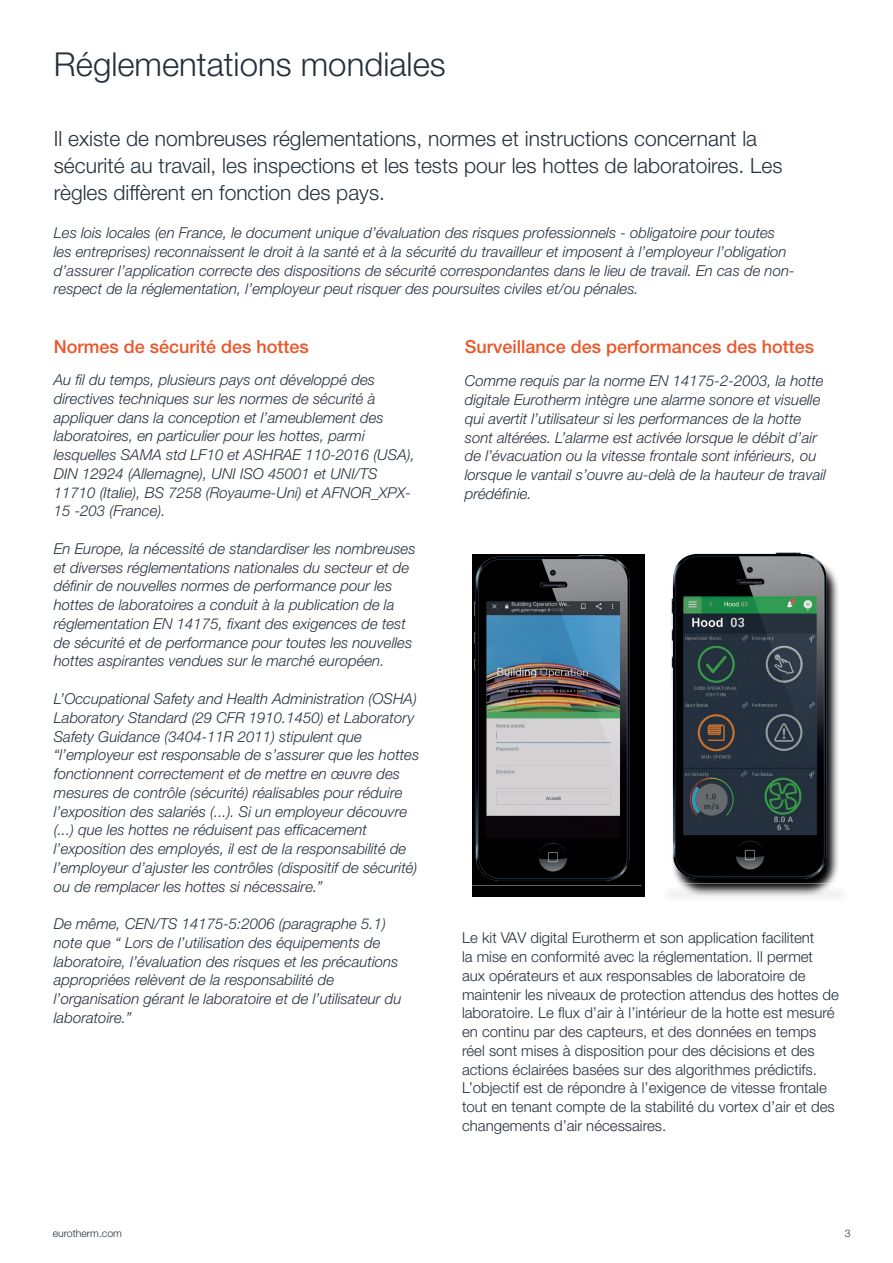
<style>
.page{position:relative;width:893px;height:1263px;background:#fff}
.page>*{position:absolute;margin:0;border:0;box-sizing:border-box;transform-origin:0 0}
.t1{font:300 33px "Helvetica Neue LT Std";color:#25303b}
.t2{font:300 21px/27px "Helvetica Neue LT Std";color:#25303b}
.t3{font:500 18px "Helvetica Neue LT Std";color:#ea5629}
.t4{font:italic 300 15px/18.8px "Helvetica Neue LT Std";color:#25303b}
.t5{font:300 15px/18.8px "Helvetica Neue LT Std";color:#25303b}
.t6{font:300 10.5px "Helvetica Neue LT Std";color:#25303b}
</style>
<div class="page">
<div style="left:472px;top:554px;width:173px;height:343px;background:#000"></div>
<svg style="left:668px;top:883px;width:174px;height:14px"></svg>
<img style="left:671px;top:552px;width:167px;height:331px">
<img style="left:474px;top:555px;width:156px;height:326px">
<h1 class="t1" style="left:54px;top:44px;width:393px">Réglementations mondiales</h1>
<h2 class="t2" style="left:54px;top:125px;width:730px">Il existe de nombreuses réglementations, normes et instructions concernant la sécurité au travail, les inspections et les tests pour les hottes de laboratoires. Les règles diffèrent en fonction des pays.</h2>
<p class="t4" style="left:54px;top:223px;width:741px">Les lois locales (en France, le document unique d’évaluation des risques professionnels - obligatoire pour toutes les entreprises) reconnaissent le droit à la santé et à la sécurité du travailleur et imposent à l’employeur l’obligation d’assurer l’application correcte des dispositions de sécurité correspondantes dans le lieu de travail. En cas de non&shy;respect de la réglementation, l’employeur peut risquer des poursuites civiles et/ou pénales.</p>
<p class="t3" style="left:54px;top:336px;width:257px">Normes de sécurité des hottes</p>
<p class="t4" style="left:54px;top:370px;width:362px">Au fil du temps, plusieurs pays ont développé des directives techniques sur les normes de sécurité à appliquer dans la conception et l’ameublement des laboratoires, en particulier pour les hottes, parmi lesquelles SAMA std LF10 et ASHRAE 110-2016 (USA), DIN 12924 (Allemagne), UNI ISO 45001 et UNI/TS 11710 (Italie), BS 7258 (Royaume-Uni) et AFNOR_XPX-15 -203 (France).</p>
<p class="t4" style="left:54px;top:539px;width:363px">En Europe, la nécessité de standardiser les nombreuses et diverses réglementations nationales du secteur et de définir de nouvelles normes de performance pour les hottes de laboratoires a conduit à la publication de la réglementation EN 14175, fixant des exigences de test de sécurité et de performance pour toutes les nouvelles hottes aspirantes vendues sur le marché européen.</p>
<p class="t4" style="left:54px;top:689px;width:367px">L’Occupational Safety and Health Administration (OSHA)<br>Laboratory Standard (29 CFR 1910.1450) et Laboratory Safety Guidance (3404-11R 2011) stipulent que “l’employeur est responsable de s’assurer que les hottes fonctionnent correctement et de mettre en œuvre des mesures de contrôle (sécurité) réalisables pour réduire l’exposition des salariés (...). Si un employeur découvre (...) que les hottes ne réduisent pas efficacement l’exposition des employés, il est de la responsabilité de l’employeur d’ajuster les contrôles (dispositif de sécurité) ou de remplacer les hottes si nécessaire.”</p>
<p class="t4" style="left:54px;top:914px;width:349px">De même, CEN/TS 14175-5:2006 (paragraphe 5.1) note que “ Lors de l’utilisation des équipements de laboratoire, l’évaluation des risques et les précautions appropriées relèvent de la responsabilité de l’organisation gérant le laboratoire et de l’utilisateur du laboratoire.”</p>
<p class="t6" style="left:53px;top:1227px;width:71px">eurotherm.com</p>
<p class="t3" style="left:465px;top:336px;width:351px">Surveillance des performances des hottes</p>
<p class="t4" style="left:465px;top:371px;width:363px">Comme requis par la norme EN 14175-2-2003, la hotte digitale Eurotherm intègre une alarme sonore et visuelle qui avertit l’utilisateur si les performances de la hotte sont altérées. L’alarme est activée lorsque le débit d’air de l’évacuation ou la vitesse frontale sont inférieurs, ou lorsque le vantail s’ouvre au-delà de la hauteur de travail prédéfinie.</p>
<p class="t5" style="left:462px;top:928px;width:378px">Le kit VAV digital Eurotherm et son application facilitent<br>la mise en conformité avec la réglementation. Il permet aux opérateurs et aux responsables de laboratoire de maintenir les niveaux de protection attendus des hottes de laboratoire. Le flux d’air à l’intérieur de la hotte est mesuré en continu par des capteurs, et des données en temps réel sont mises à disposition pour des décisions et des actions éclairées basées sur des algorithmes prédictifs.<br>L’objectif est de répondre à l’exigence de vitesse frontale tout en tenant compte de la stabilité du vortex d’air et des changements d’air nécessaires.</p>
<p class="t6" style="left:845px;top:1227px;width:7px">3</p>
</div>
